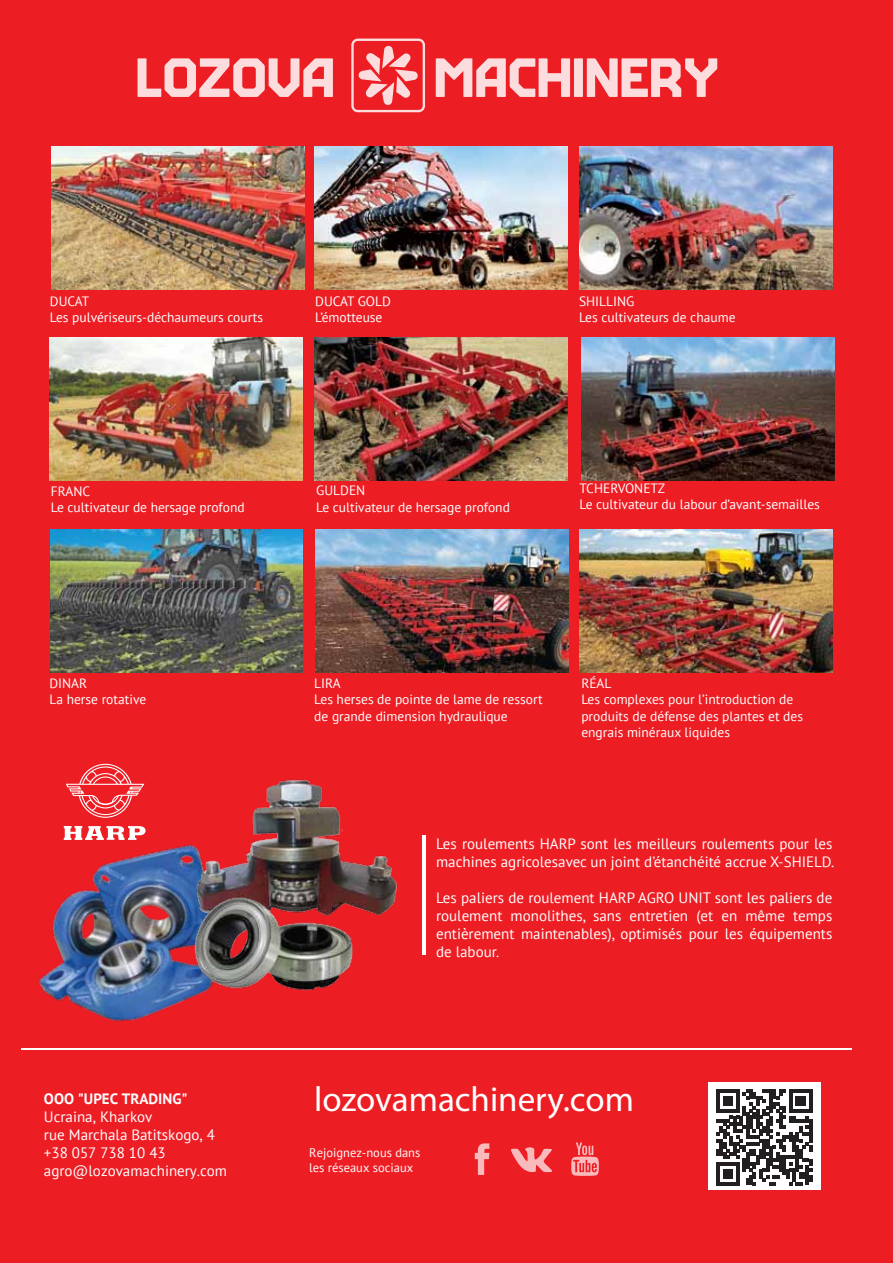
<style>
.page{position:relative;width:893px;height:1263px;background:#ed1d24}
.page>*{position:absolute;margin:0;border:0;box-sizing:border-box;transform-origin:0 0}
.t1{font:34.95px "Myriad Pro";color:#fff}
.t2{font:15px/18px "PT Sans";color:#fff}
.t3{font:700 15px "PT Sans";color:#fff}
.t4{font:13.5px/16.2px "PT Sans";color:#fff}
.t5{font:12.45px/15px "PT Sans";color:#fff}
</style>
<div class="page">
<img style="left:51px;top:147px;width:253px;height:142px">
<img style="left:580px;top:147px;width:253px;height:142px">
<hr style="left:21px;top:1048px;width:830px;height:2px;background:#fff">
<img style="left:314px;top:338px;width:253px;height:142px">
<img style="left:50px;top:338px;width:253px;height:142px">
<img style="left:581px;top:338px;width:253px;height:142px">
<img style="left:315px;top:530px;width:253px;height:142px">
<img style="left:579px;top:530px;width:253px;height:142px">
<svg style="left:475px;top:1143px;width:14px;height:32px"></svg>
<svg style="left:511px;top:1147px;width:41px;height:25px"></svg>
<svg style="left:571px;top:1142px;width:28px;height:34px"></svg>
<div style="left:709px;top:1082px;width:112px;height:107px;background:#fff"></div>
<svg style="left:716px;top:1089px;width:96px;height:96px"></svg>
<img style="left:38px;top:826px;width:164px;height:196px">
<img style="left:176px;top:779px;width:221px;height:151px">
<img style="left:193px;top:894px;width:163px;height:99px">
<hr style="left:422px;top:835px;width:3px;height:120px;background:#fff">
<img style="left:314px;top:147px;width:253px;height:142px">
<svg style="left:351px;top:39px;width:74px;height:73px"></svg>
<svg style="left:138px;top:58px;width:195px;height:39px"></svg>
<svg style="left:436px;top:58px;width:134px;height:39px"></svg>
<div style="left:574px;top:58px;width:9px;height:39px;background:#fcdcdd"></div>
<svg style="left:587px;top:58px;width:130px;height:39px"></svg>
<svg style="left:66px;top:764px;width:78px;height:54px"></svg>
<svg style="left:64px;top:826px;width:84px;height:14px"></svg>
<img style="left:50px;top:530px;width:253px;height:142px">
<p class="t4" style="left:50px;top:293px;width:215px">DUCAT<br>Les pulvériseurs-déchaumeurs courts</p>
<p class="t4" style="left:579px;top:293px;width:158px">SHILLING<br>Les cultivateurs de chaume</p>
<p class="t4" style="left:315px;top:293px;width:77px">DUCAT GOLD<br>L’émotteuse</p>
<p class="t4" style="left:51px;top:483px;width:195px">FRANC<br>Le cultivateur de hersage profond</p>
<p class="t4" style="left:579px;top:480px;width:242px">TCHERVONETZ<br>Le cultivateur du labour d’avant-semailles</p>
<p class="t4" style="left:316px;top:482px;width:195px">GULDEN<br>Le cultivateur de hersage profond</p>
<p class="t4" style="left:49px;top:675px;width:98px">DINAR<br>La herse rotative</p>
<p class="t3" style="left:44px;top:1089px;width:145px">OOO "UPEC TRADING"</p>
<p class="t2" style="left:44px;top:1108px;width:110px">Ucraina, Kharkov</p>
<p class="t2" style="left:44px;top:1126px;width:185px">rue Marchala Batitskogo, 4 +38 057 738 10 43 agro@lozovamachinery.com</p>
<p class="t4" style="left:314px;top:675px;width:230px">LIRA<br>Les herses de pointe de lame de ressort de grande dimension hydraulique</p>
<p class="t4" style="left:581px;top:675px;width:223px">RÉAL<br>Les complexes pour l’introduction de produits de défense des plantes et des engrais minéraux liquides</p>
<p class="t2" style="left:436px;top:834px;width:400px">Les roulements HARP sont les meilleurs roulements pour les machines agricolesavec un joint d’étanchéité accrue X-SHIELD.</p>
<p class="t2" style="left:436px;top:888px;width:398px;text-align:justify">Les paliers de roulement HARP AGRO UNIT sont les paliers de roulement monolithes, sans entretien (et en même temps entièrement maintenables), optimisés pour les équipements de labour.</p>
<h1 class="t1" style="left:314px;top:1078px;width:321px">lozovamachinery.com</h1>
<p class="t5" style="left:309px;top:1145px;width:113px">Rejoignez-nous dans les réseaux sociaux</p>
</div>
